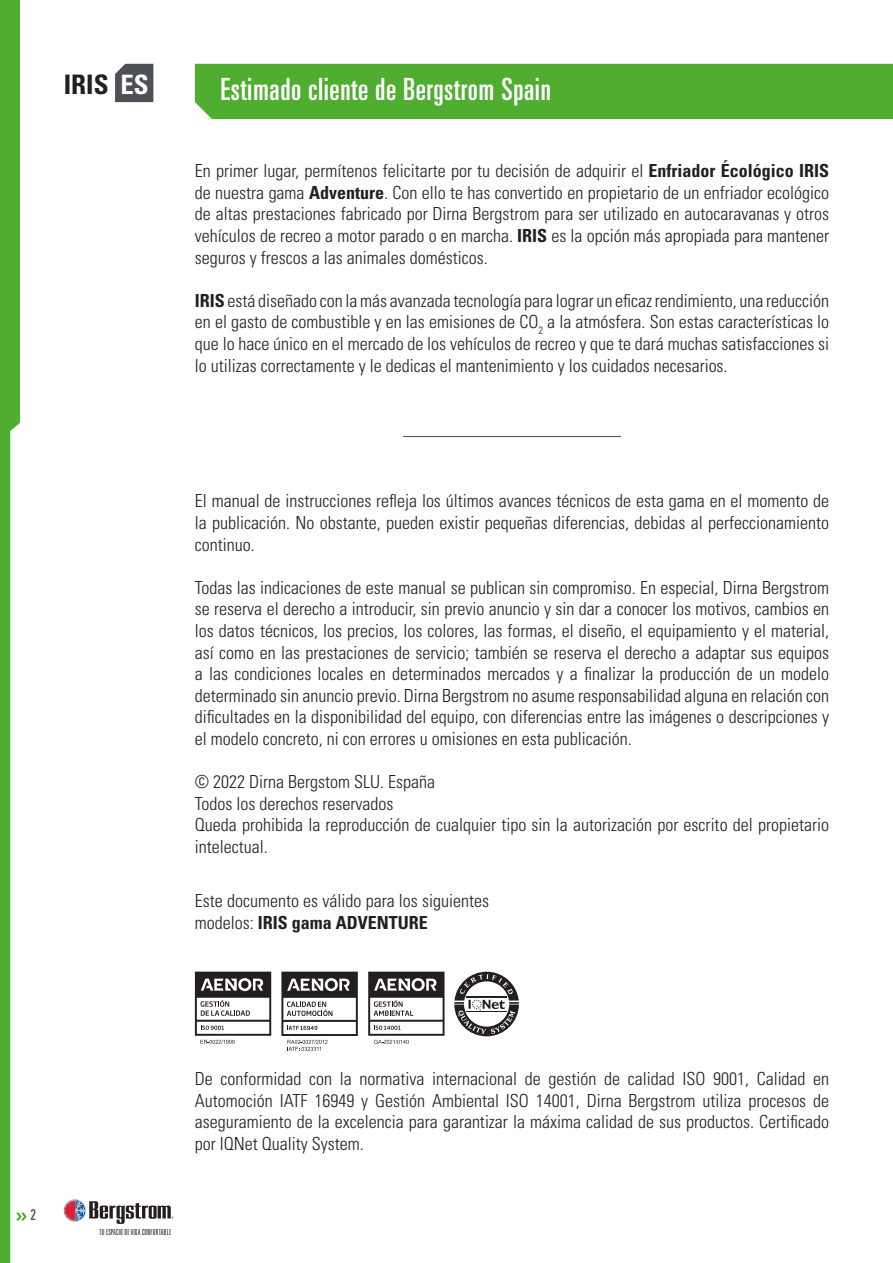
<style>
.page{position:relative;width:893px;height:1263px;background:#fff}
.page>*{position:absolute;margin:0;border:0;box-sizing:border-box;transform-origin:0 0}
.t1{font:ultra-condensed 30.6px "Univers LT Std";letter-spacing:.02em;color:#fff}
.t2{font:700 condensed 26.85px "Univers LT Std";color:#231f20}
.t3{font:300 condensed 18px/21.6px "Univers LT Std";color:#231f20;text-align:justify}
.t4{font:ultra-condensed 15px "Univers LT Std";color:#4d5055}
.t5{font:300 ultra-condensed 8.4px "Univers LT Std";letter-spacing:.02em;color:#231f20}
.s1{font-size:26.7px;color:#fff}
.s2{font-weight:700}
</style>
<div class="page">
<svg style="left:0;top:0;width:27px;height:1263px"></svg>
<svg style="left:64px;top:1199px;width:22px;height:23px"></svg>
<svg style="left:65px;top:1200px;width:109px;height:24px"></svg>
<div style="left:195px;top:64px;width:698px;height:55px;background:#4fad2f"></div>
<svg style="left:454px;top:972px;width:65px;height:64px"></svg>
<svg style="left:195px;top:972px;width:76px;height:72px"></svg>
<svg style="left:368px;top:972px;width:77px;height:72px"></svg>
<svg style="left:281px;top:972px;width:77px;height:79px"></svg>
<svg style="left:115px;top:64px;width:38px;height:38px"></svg>
<hr style="left:403px;top:436px;width:218px;height:1px;background:#4d5055">
<p class="t2" style="left:64px;top:68px;width:86px">IRIS <span class="s1">ES</span></p>
<p class="t1" style="left:220px;top:71px;width:332px">Estimado cliente de Bergstrom Spain</p>
<p class="t3" style="left:195px;top:160px;width:636px">En primer lugar, permítenos felicitarte por tu decisión de adquirir el <span class="s2">Enfriador Écológico IRIS </span>de nuestra gama <span class="s2">Adventure</span>. Con ello te has convertido en propietario de un enfriador ecológico de altas prestaciones fabricado por Dirna Bergstrom para ser utilizado en autocaravanas y otros vehículos de recreo a motor parado o en marcha. <span class="s2">IRIS</span> es la opción más apropiada para mantener seguros y frescos a las animales domésticos.</p>
<p class="t3" style="left:195px;top:290px;width:636px"><span class="s2">IRIS</span> está diseñado con la más avanzada tecnología para lograr un eficaz rendimiento, una reducción en el gasto de combustible y en las emisiones de CO<sub>2</sub> a la atmósfera. Son estas características lo que lo hace único en el mercado de los vehículos de recreo y que te dará muchas satisfacciones si lo utilizas correctamente y le dedicas el mantenimiento y los cuidados necesarios.</p>
<p class="t3" style="left:195px;top:490px;width:636px">El manual de instrucciones refleja los últimos avances técnicos de esta gama en el momento de la publicación. No obstante, pueden existir pequeñas diferencias, debidas al perfeccionamiento continuo.</p>
<p class="t3" style="left:195px;top:577px;width:636px">Todas las indicaciones de este manual se publican sin compromiso. En especial, Dirna Bergstrom se reserva el derecho a introducir, sin previo anuncio y sin dar a conocer los motivos, cambios en los datos técnicos, los precios, los colores, las formas, el diseño, el equipamiento y el material, así como en las prestaciones de servicio; también se reserva el derecho a adaptar sus equipos a las condiciones locales en determinados mercados y a finalizar la producción de un modelo determinado sin anuncio previo. Dirna Bergstrom no asume responsabilidad alguna en relación con dificultades en la disponibilidad del equipo, con diferencias entre las imágenes o descripciones y el modelo concreto, ni con errores u omisiones en esta publicación.</p>
<p class="t3" style="left:195px;top:771px;width:242px">© 2022 Dirna Bergstom SLU. España</p>
<p class="t3" style="left:195px;top:793px;width:200px">Todos los derechos reservados</p>
<p class="t3" style="left:195px;top:814px;width:636px">Queda prohibida la reproducción de cualquier tipo sin la autorización por escrito del propietario intelectual.</p>
<p class="t3" style="left:195px;top:890px;width:296px">Este documento es válido para los siguientes modelos: <span class="s2">IRIS gama ADVENTURE</span></p>
<p class="t4" style="left:30px;top:1206px;width:7px">2</p>
<p class="t3" style="left:195px;top:1068px;width:636px">De conformidad con la normativa internacional de gestión de calidad ISO 9001, Calidad en Automoción IATF 16949 y Gestión Ambiental ISO 14001, Dirna Bergstrom utiliza procesos de aseguramiento de la excelencia para garantizar la máxima calidad de sus productos. Certificado por IQNet Quality System.</p>
<p class="t5" style="left:100px;top:1228px;width:73px">TU ESPACIO DE VIDA CONFORTABLE</p>
</div>
